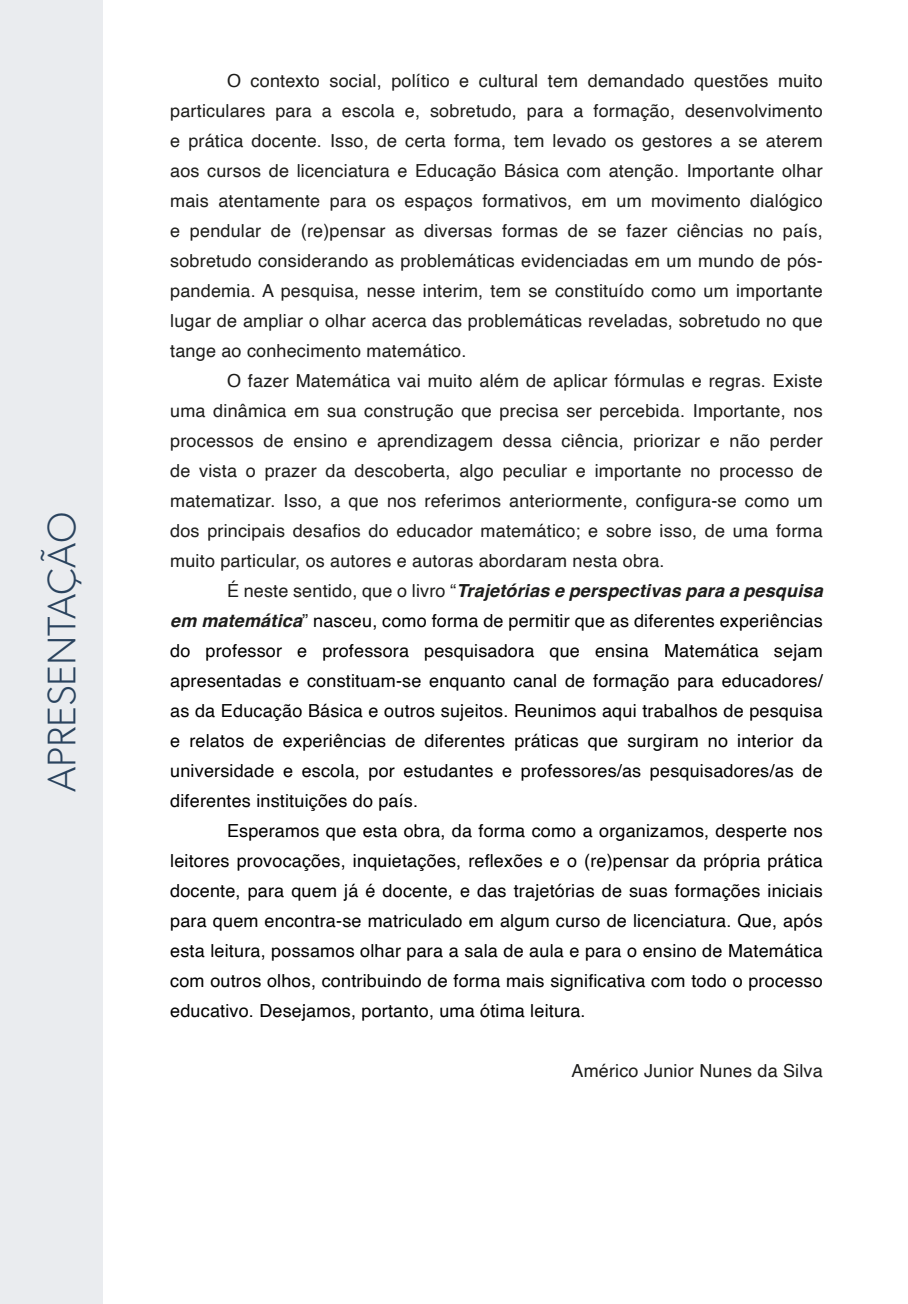
<style>
.page{position:relative;width:908px;height:1304px;background:#fff}
.page>*{position:absolute;margin:0;border:0;box-sizing:border-box;transform-origin:0 0}
.t1{font:300 40px "Gibson";color:#2a435e}
.t2{font:18px/30px "Helvetica";letter-spacing:.01em;color:#1d1d1b;text-align:justify}
.t3{font:18px/30px "Helvetica";letter-spacing:.01em;color:#000;text-align:justify}
.s1{color:#1d1d1b}
.s2{font-weight:700;font-style:italic;color:#1d1d1b}
</style>
<div class="page">
<div style="left:0;top:0;width:103px;height:1304px;background:#eaecef"></div>
<h1 class="t1" style="left:37px;top:792px;width:282px;rotate:-90deg">APRESENTAÇÃO</h1>
<p class="t2" style="left:170px;top:66px;width:653px;text-indent:57px">O contexto social, político e cultural tem demandado questões muito particulares para a escola e, sobretudo, para a formação, desenvolvimento e prática docente. Isso, de certa forma, tem levado os gestores a se aterem aos cursos de licenciatura e Educação Básica com atenção. Importante olhar mais atentamente para os espaços formativos, em um movimento dialógico e pendular de (re)pensar as diversas formas de se fazer ciências no país, sobretudo considerando as problemáticas evidenciadas em um mundo de pós&shy;pandemia. A pesquisa, nesse interim, tem se constituído como um importante lugar de ampliar o olhar acerca das problemáticas reveladas, sobretudo no que tange ao conhecimento matemático.</p>
<p class="t2" style="left:170px;top:366px;width:653px;text-indent:57px">O fazer Matemática vai muito além de aplicar fórmulas e regras. Existe uma dinâmica em sua construção que precisa ser percebida. Importante, nos processos de ensino e aprendizagem dessa ciência, priorizar e não perder de vista o prazer da descoberta, algo peculiar e importante no processo de matematizar. Isso, a que nos referimos anteriormente, configura-se como um dos principais desafios do educador matemático; e sobre isso, de uma forma muito particular, os autores e autoras abordaram nesta obra.</p>
<p class="t3" style="left:170px;top:577px;width:653px;text-indent:57px"><span class="s1">É neste sentido, que o livro “</span><span class="s2">Trajetórias e perspectivas para a pesquisa em matemática</span><span class="s1">”</span> nasceu, como forma de permitir que as diferentes experiências do professor e professora pesquisadora que ensina Matemática sejam apresentadas e constituam-se enquanto canal de formação para educadores/ as da Educação Básica e outros sujeitos. Reunimos aqui trabalhos de pesquisa e relatos de experiências de diferentes práticas que surgiram no interior da universidade e escola, por estudantes e professores/as pesquisadores/as de diferentes instituições do país.</p>
<p class="t3" style="left:170px;top:817px;width:653px;text-indent:57px">Esperamos que esta obra, da forma como a organizamos, desperte nos leitores provocações, inquietações, reflexões e o (re)pensar da própria prática docente, para quem já é docente, e das trajetórias de suas formações iniciais para quem encontra-se matriculado em algum curso de licenciatura. Que, após esta leitura, possamos olhar para a sala de aula e para o ensino de Matemática com outros olhos, contribuindo de forma mais significativa com todo o processo educativo. Desejamos, portanto, uma ótima leitura.</p>
<p class="t2" style="left:571px;top:1057px;width:253px">Américo Junior Nunes da Silva</p>
</div>
